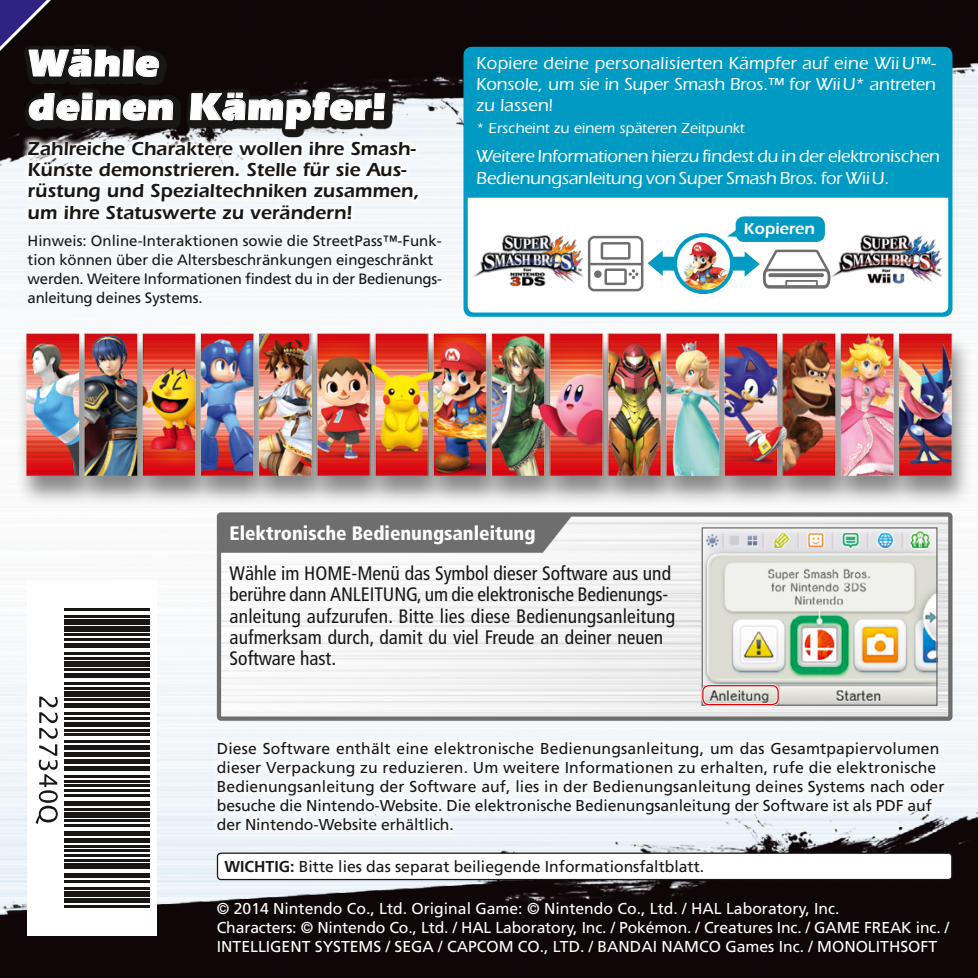
<style>
.page{position:relative;width:978px;height:978px;background:#fff}
.page>*{position:absolute;margin:0;border:0;box-sizing:border-box;transform-origin:0 0}
.t1{font:900 39px/43.5px "ITC Eras LT";color:#fff}
.t2{font:condensed 19.5px/21.3px "Frutiger LT";color:#181716}
.t3{font:600 19.5px/21.3px "ITC Eras LT";color:#181716}
.t4{font:900 condensed 19.5px "Frutiger LT";color:#fff}
.t5{font:500 18px/21.3px "ITC Eras LT";letter-spacing:-.015em;color:#fff;text-align:justify}
.t6{font:600 16.5px "ITC Eras LT";color:#fff}
.t7{font:15.6px/19.2px "Frutiger LT";letter-spacing:.005em;color:#181716}
.t8{font:15.6px/19.2px "Frutiger LT";color:#fff}
.t9{font:15px/19.2px "Frutiger LT";letter-spacing:-.005em;color:#181716}
.t10{font:500 15px "ITC Eras LT";color:#fff}
.s1{font-weight:700}
</style>
<div class="page">
<img style="left:0;top:213px;width:978px;height:550px">
<img style="left:0;top:765px;width:978px;height:213px">
<img style="left:0;top:0;width:978px;height:213px">
<div style="left:16px;top:333px;width:957px;height:175px;background:#181716;opacity:.5"></div>
<img style="left:22px;top:328px;width:934px;height:153px">
<div style="left:463px;top:47px;width:489px;height:270px;background:#009ac3;border-radius:9px"></div>
<div style="left:468px;top:198px;width:480px;height:115px;background:#fff"></div>
<div style="left:588px;top:236px;width:55px;height:55px;border:2px solid #6e6e6e;border-radius:5px"></div>
<div style="left:594px;top:270px;width:8px;height:8px;background:#6e6e6e;border-radius:50%"></div>
<div style="left:601px;top:242px;width:30px;height:18px;border:2px solid #6e6e6e"></div>
<div style="left:604px;top:268px;width:23px;height:17px;border:2px solid #6e6e6e"></div>
<hr style="left:589px;top:263px;width:54px;height:2px;background:#6e6e6e">
<svg style="left:629px;top:269px;width:9px;height:10px"></svg>
<div style="left:660px;top:257px;width:87px;height:14px;background:#009ac3"></div>
<svg style="left:648px;top:251px;width:15px;height:25px"></svg>
<img style="left:831px;top:230px;width:115px;height:56px">
<img style="left:470px;top:231px;width:117px;height:56px">
<img style="left:673px;top:221px;width:158px;height:73px">
<div style="left:736px;top:216px;width:89px;height:26px;background:#009ac3;border-radius:9px"></div>
<div style="left:28px;top:580px;width:129px;height:355px;background:#fff"></div>
<hr style="left:64px;top:608px;width:85px;height:2px;background:#181716">
<hr style="left:64px;top:615px;width:85px;height:2px;background:#181716">
<hr style="left:64px;top:620px;width:85px;height:2px;background:#181716">
<hr style="left:64px;top:622px;width:85px;height:2px;background:#181716">
<hr style="left:64px;top:627px;width:85px;height:2px;background:#181716">
<hr style="left:64px;top:629px;width:85px;height:2px;background:#181716">
<hr style="left:64px;top:634px;width:85px;height:2px;background:#181716">
<hr style="left:64px;top:638px;width:85px;height:3px;background:#181716">
<hr style="left:64px;top:643px;width:85px;height:2px;background:#181716">
<hr style="left:64px;top:645px;width:85px;height:3px;background:#181716">
<hr style="left:64px;top:652px;width:85px;height:3px;background:#181716">
<hr style="left:64px;top:657px;width:85px;height:2px;background:#181716">
<hr style="left:64px;top:661px;width:85px;height:3px;background:#181716">
<hr style="left:64px;top:664px;width:85px;height:2px;background:#181716">
<hr style="left:64px;top:668px;width:85px;height:3px;background:#181716">
<hr style="left:64px;top:673px;width:85px;height:2px;background:#181716">
<hr style="left:64px;top:675px;width:85px;height:3px;background:#181716">
<hr style="left:64px;top:682px;width:85px;height:3px;background:#181716">
<hr style="left:64px;top:687px;width:85px;height:2px;background:#181716">
<hr style="left:64px;top:692px;width:85px;height:2px;background:#181716">
<hr style="left:64px;top:694px;width:85px;height:2px;background:#181716">
<hr style="left:64px;top:699px;width:85px;height:2px;background:#181716">
<hr style="left:64px;top:703px;width:85px;height:3px;background:#181716">
<hr style="left:64px;top:706px;width:85px;height:2px;background:#181716">
<hr style="left:64px;top:713px;width:85px;height:2px;background:#181716">
<hr style="left:64px;top:717px;width:85px;height:3px;background:#181716">
<hr style="left:64px;top:722px;width:85px;height:2px;background:#181716">
<hr style="left:64px;top:724px;width:85px;height:3px;background:#181716">
<hr style="left:64px;top:729px;width:85px;height:2px;background:#181716">
<hr style="left:64px;top:734px;width:85px;height:2px;background:#181716">
<hr style="left:64px;top:740px;width:85px;height:3px;background:#181716">
<hr style="left:64px;top:745px;width:85px;height:2px;background:#181716">
<hr style="left:64px;top:747px;width:85px;height:3px;background:#181716">
<hr style="left:64px;top:752px;width:85px;height:2px;background:#181716">
<hr style="left:64px;top:754px;width:85px;height:3px;background:#181716">
<hr style="left:64px;top:759px;width:85px;height:2px;background:#181716">
<hr style="left:64px;top:761px;width:85px;height:3px;background:#181716">
<hr style="left:64px;top:766px;width:85px;height:2px;background:#181716">
<hr style="left:64px;top:768px;width:85px;height:3px;background:#181716">
<hr style="left:64px;top:775px;width:85px;height:3px;background:#181716">
<hr style="left:64px;top:780px;width:85px;height:2px;background:#181716">
<hr style="left:64px;top:785px;width:85px;height:2px;background:#181716">
<hr style="left:64px;top:789px;width:85px;height:3px;background:#181716">
<hr style="left:64px;top:794px;width:85px;height:2px;background:#181716">
<hr style="left:64px;top:801px;width:85px;height:2px;background:#181716">
<hr style="left:64px;top:803px;width:85px;height:3px;background:#181716">
<hr style="left:64px;top:808px;width:85px;height:2px;background:#181716">
<hr style="left:64px;top:813px;width:85px;height:2px;background:#181716">
<hr style="left:64px;top:815px;width:85px;height:2px;background:#181716">
<hr style="left:64px;top:819px;width:85px;height:3px;background:#181716">
<hr style="left:64px;top:824px;width:85px;height:2px;background:#181716">
<hr style="left:64px;top:831px;width:85px;height:2px;background:#181716">
<hr style="left:64px;top:833px;width:85px;height:3px;background:#181716">
<hr style="left:64px;top:838px;width:85px;height:2px;background:#181716">
<hr style="left:64px;top:840px;width:85px;height:3px;background:#181716">
<hr style="left:64px;top:845px;width:85px;height:2px;background:#181716">
<hr style="left:64px;top:850px;width:85px;height:2px;background:#181716">
<hr style="left:64px;top:854px;width:85px;height:3px;background:#181716">
<hr style="left:64px;top:859px;width:85px;height:2px;background:#181716">
<hr style="left:64px;top:864px;width:85px;height:2px;background:#181716">
<hr style="left:64px;top:866px;width:85px;height:2px;background:#181716">
<hr style="left:64px;top:873px;width:85px;height:2px;background:#181716">
<hr style="left:64px;top:875px;width:85px;height:3px;background:#181716">
<hr style="left:64px;top:880px;width:85px;height:2px;background:#181716">
<hr style="left:64px;top:887px;width:85px;height:2px;background:#181716">
<hr style="left:64px;top:891px;width:85px;height:3px;background:#181716">
<hr style="left:64px;top:894px;width:85px;height:2px;background:#181716">
<hr style="left:64px;top:898px;width:85px;height:3px;background:#181716">
<hr style="left:64px;top:901px;width:85px;height:2px;background:#181716">
<hr style="left:64px;top:905px;width:85px;height:3px;background:#181716">
<svg style="left:36px;top:697px;width:22px;height:127px"></svg>
<div style="left:209px;top:734px;width:744px;height:105px;background:#f5f9fb"></div>
<div style="left:217px;top:853px;width:735px;height:27px;background:#fff;border-radius:4px"></div>
<div style="left:217px;top:853px;width:735px;height:27px;border:1px solid #181716;border-radius:4px"></div>
<img style="left:217px;top:512px;width:735px;height:209px">
<div style="left:217px;top:512px;width:735px;height:209px;border:4px solid #6e6e6e;border-radius:2px"></div>
<img style="left:704px;top:529px;width:232px;height:175px">
<div style="left:702px;top:527px;width:236px;height:179px;border:1px solid #6e6e6e"></div>
<div style="left:702px;top:684px;width:77px;height:22px;border:3px solid #fff;border-radius:6px"></div>
<div style="left:702px;top:685px;width:77px;height:20px;border:1px solid #e3000b;border-radius:6px"></div>
<div style="left:219px;top:514px;width:354px;height:39px;background:#6e6e6e"></div>
<div style="left:22px;top:135px;width:403px;height:91px;background:#fff"></div>
<svg style="left:24px;top:44px;width:370px;height:93px;background:#241d1f"></svg>
<svg style="left:0;top:0;width:160px;height:83px;background:#231c25"></svg>
<svg style="left:28px;top:92px;width:146px;height:30px;background:#383736"></svg>
<svg style="left:189px;top:91px;width:197px;height:39px;background:#3c3b3a"></svg>
<h1 class="t1" style="left:28px;top:42px;width:359px">Wähle<br>deinen Kämpfer!</h1>
<p class="t5" style="left:476px;top:52px;width:461px">Kopiere deine personalisierten Kämpfer auf eine Wii U™- Konsole, um sie in Super Smash Bros.™ for WiiU* antreten zu lassen!</p>
<p class="t10" style="left:476px;top:119px;width:270px">* Erscheint zu einem späteren Zeitpunkt</p>
<p class="t5" style="left:476px;top:146px;width:465px">Weitere Informationen hierzu findest du in der elektronischen<br>Bedienungsanleitung von Super Smash Bros. for WiiU.</p>
<p class="t3" style="left:28px;top:138px;width:393px">Zahlreiche Charaktere wollen ihre Smash-Künste demonstrieren. Stelle für sie Aus&shy;rüstung und Spezialtechniken zusammen, um ihre Statuswerte zu verändern!</p>
<p class="t9" style="left:28px;top:231px;width:416px">Hinweis: Online-Interaktionen sowie die StreetPass™-Funk&shy;tion können über die Altersbeschränkungen eingeschränkt werden. Weitere Informationen findest du in der Bedienungs&shy;anleitung deines Systems.</p>
<p class="t6" style="left:744px;top:219px;width:73px">Kopieren</p>
<p class="t4" style="left:230px;top:521px;width:307px">Elektronische Bedienungsanleitung</p>
<p class="t2" style="left:230px;top:563px;width:447px">Wähle im HOME-Menü das Symbol dieser Software aus und berühre dann ANLEITUNG, um die elektronische Bedienungs&shy;anleitung aufzurufen. Bitte lies diese Bedienungsanleitung aufmerksam durch, damit du viel Freude an deiner neuen Software hast.</p>
<p class="t7" style="left:217px;top:739px;width:729px">Diese Software enthält eine elektronische Bedienungsanleitung, um das Gesamtpapiervolumen dieser Verpackung zu reduzieren. Um weitere Informationen zu erhalten, rufe die elektronische Bedienungsanleitung der Software auf, lies in der Bedienungsanleitung deines Systems nach oder besuche die Nintendo-Website. Die elektronische Bedienungsanleitung der Software ist als PDF auf der Nintendo-Website erhältlich.</p>
<p class="t7" style="left:225px;top:857px;width:481px"><span class="s1">WICHTIG:</span> Bitte lies das separat beiliegende Informationsfaltblatt.</p>
<p class="t8" style="left:217px;top:899px;width:734px">© 2014 Nintendo Co., Ltd. Original Game: © Nintendo Co., Ltd. / HAL Laboratory, Inc.<br>Characters: © Nintendo Co., Ltd. / HAL Laboratory, Inc. / Pokémon. / Creatures Inc. / GAME FREAK inc. /<br>INTELLIGENT SYSTEMS / SEGA / CAPCOM CO., LTD. / BANDAI NAMCO Games Inc. / MONOLITHSOFT</p>
</div>
